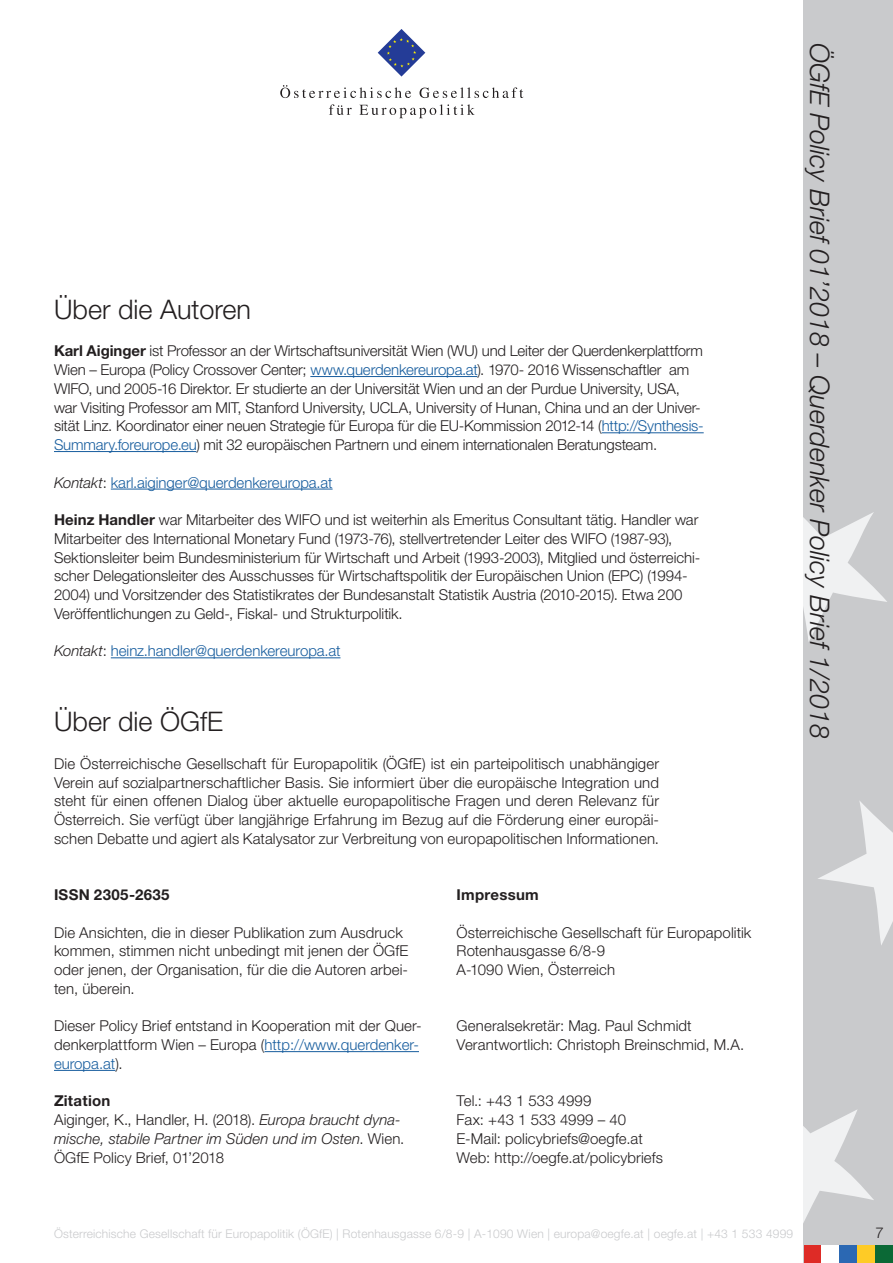
<style>
.page{position:relative;width:893px;height:1263px;background:#fff}
.page>*{position:absolute;margin:0;border:0;box-sizing:border-box;transform-origin:0 0}
.t1{font:italic 300 27px "Helvetica Neue LT Std";color:#231f20}
.Untertitel{font:300 27px "Helvetica Neue LT Std";color:#231f20}
.Standard_Paragraph{font:300 15px/18.8px "Helvetica Neue LT Std";letter-spacing:-.005em;color:#231f20}
.Standard_Paragraph-2{font:300 15px "Helvetica Neue LT Std";letter-spacing:-.005em;color:#175d9e}
.Standard_Paragraph-3{font:700 15px "Helvetica Neue LT Std";letter-spacing:.015em;color:#231f20}
.t2{font:300 12px "Helvetica Neue LT Std";letter-spacing:.015em;color:#c9cacc}
.s1{font-weight:700}
.s2{color:#175d9e}
.s3{font-style:italic;color:#231f20}
.s4{color:#231f20}
.s5{font-style:italic}
</style>
<div class="page">
<div style="left:804px;top:0;width:89px;height:1263px;background:#c9cacc"></div>
<svg style="left:804px;top:512px;width:83px;height:130px"></svg>
<svg style="left:818px;top:801px;width:75px;height:144px"></svg>
<svg style="left:804px;top:1110px;width:70px;height:111px"></svg>
<svg style="left:378px;top:29px;width:47px;height:48px"></svg>
<svg style="left:280px;top:85px;width:131px;height:13px"></svg>
<svg style="left:420px;top:87px;width:103px;height:11px"></svg>
<svg style="left:329px;top:104px;width:23px;height:11px"></svg>
<svg style="left:359px;top:104px;width:116px;height:14px"></svg>
<div style="left:857px;top:1245px;width:18px;height:18px;background:#fecb26"></div>
<div style="left:839px;top:1245px;width:18px;height:18px;background:#2b68b3"></div>
<div style="left:804px;top:1245px;width:17px;height:18px;background:#de2b26"></div>
<div style="left:875px;top:1245px;width:18px;height:18px;background:#0b6936"></div>
<div style="left:821px;top:1245px;width:18px;height:18px;background:#fff"></div>
<hr style="left:264px;top:1051px;width:155px;height:1px;background:#175d9e">
<hr style="left:54px;top:1070px;width:61px;height:1px;background:#175d9e">
<hr style="left:310px;top:376px;width:167px;height:1px;background:#175d9e">
<hr style="left:602px;top:432px;width:102px;height:1px;background:#175d9e">
<hr style="left:54px;top:451px;width:142px;height:1px;background:#175d9e">
<hr style="left:111px;top:489px;width:222px;height:1px;background:#175d9e">
<hr style="left:111px;top:657px;width:229px;height:1px;background:#175d9e">
<p class="Untertitel" style="left:54px;top:293px;width:199px">Über die Autoren</p>
<p class="Standard_Paragraph" style="left:54px;top:341px;width:651px"><span class="s1">Karl Aiginger</span> ist Professor an der Wirtschaftsuniversität Wien (WU) und Leiter der Querdenkerplattform Wien – Europa (Policy Crossover Center; <span class="s2">www.querdenkereuropa.at</span>). 1970- 2016 Wissenschaftler am WIFO, und 2005-16 Direktor. Er studierte an der Universität Wien und an der Purdue University, USA, war Visiting Professor am MIT, Stanford University, UCLA, University of Hunan, China und an der Univer&shy;sität Linz. Koordinator einer neuen Strategie für Europa für die EU-Kommission 2012-14 (<span class="s2">http://Synthesis-Summary.foreurope.eu</span>) mit 32 europäischen Partnern und einem internationalen Beratungsteam.</p>
<p class="Standard_Paragraph-2" style="left:54px;top:473px;width:280px"><span class="s3">Kontakt</span><span class="s4">:</span> karl.aiginger@querdenkereuropa.at</p>
<p class="Standard_Paragraph" style="left:54px;top:510px;width:648px"><span class="s1">Heinz Handler</span> war Mitarbeiter des WIFO und ist weiterhin als Emeritus Consultant tätig. Handler war Mitarbeiter des International Monetary Fund (1973-76), stellvertretender Leiter des WIFO (1987-93), Sektionsleiter beim Bundesministerium für Wirtschaft und Arbeit (1993-2003), Mitglied und österreichi&shy;scher Delegationsleiter des Ausschusses für Wirtschaftspolitik der Europäischen Union (EPC) (1994- 2004) und Vorsitzender des Statistikrates der Bundesanstalt Statistik Austria (2010-2015). Etwa 200<br>Veröffentlichungen zu Geld-, Fiskal- und Strukturpolitik.</p>
<p class="Standard_Paragraph-2" style="left:54px;top:642px;width:288px"><span class="s3">Kontakt</span><span class="s4">:</span> heinz.handler@querdenkereuropa.at</p>
<p class="Untertitel" style="left:54px;top:705px;width:171px">Über die ÖGfE</p>
<p class="Standard_Paragraph" style="left:54px;top:754px;width:607px;text-align:justify">Die Österreichische Gesellschaft für Europapolitik (ÖGfE) ist ein parteipolitisch unabhängiger Verein auf sozialpartnerschaftlicher Basis. Sie informiert über die europäische Integration und steht für einen offenen Dialog über aktuelle europapolitische Fragen und deren Relevanz für Österreich. Sie verfügt über langjährige Erfahrung im Bezug auf die Förderung einer europäi&shy;schen Debatte und agiert als Katalysator zur Verbreitung von europapolitischen Informationen.</p>
<p class="Standard_Paragraph-3" style="left:54px;top:885px;width:117px">ISSN 2305-2635</p>
<p class="Standard_Paragraph" style="left:54px;top:922px;width:356px">Die Ansichten, die in dieser Publikation zum Ausdruck kommen, stimmen nicht unbedingt mit jenen der ÖGfE oder jenen, der Organisation, für die die Autoren arbei&shy;ten, überein.</p>
<p class="Standard_Paragraph" style="left:54px;top:1016px;width:369px">Dieser Policy Brief entstand in Kooperation mit der Quer&shy;denkerplattform Wien – Europa (<span class="s2">http://www.querdenker&shy;europa.at</span>).</p>
<p class="Standard_Paragraph-3" style="left:54px;top:1092px;width:58px">Zitation</p>
<p class="Standard_Paragraph" style="left:54px;top:1110px;width:352px">Aiginger, K., Handler, H. (2018). <span class="s5">Europa braucht dyna&shy;mische, stabile Partner im Süden und im Osten</span>. Wien.<br>ÖGfE Policy Brief, 01’2018</p>
<p class="Standard_Paragraph-3" style="left:457px;top:885px;width:84px">Impressum</p>
<p class="Standard_Paragraph" style="left:457px;top:922px;width:296px">Österreichische Gesellschaft für Europapolitik</p>
<p class="Standard_Paragraph" style="left:457px;top:941px;width:150px">Rotenhausgasse 6/8-9</p>
<p class="Standard_Paragraph" style="left:457px;top:960px;width:160px">A-1090 Wien, Österreich</p>
<p class="Standard_Paragraph" style="left:457px;top:1016px;width:237px">Generalsekretär: Mag. Paul Schmidt</p>
<p class="Standard_Paragraph" style="left:457px;top:1035px;width:289px">Verantwortlich: Christoph Breinschmid, M.A.</p>
<p class="Standard_Paragraph" style="left:457px;top:1091px;width:136px">Tel.: +43 1 533 4999</p>
<p class="Standard_Paragraph" style="left:457px;top:1110px;width:171px">Fax: +43 1 533 4999 – 40</p>
<p class="Standard_Paragraph" style="left:457px;top:1129px;width:188px">E-Mail: policybriefs@oegfe.at</p>
<p class="Standard_Paragraph" style="left:457px;top:1147px;width:208px">Web: http://oegfe.at/policybriefs</p>
<h1 class="t1" style="left:836px;top:43px;width:697px;rotate:90deg">ÖGfE Policy Brief 01’2018 – Querdenker Policy Brief 1/2018</h1>
<p class="t2" style="left:54px;top:1226px;width:741px">Österreichische Gesellschaft für Europapolitik (ÖGfE) | Rotenhausgasse 6/8-9 | A-1090 Wien | europa@oegfe.at | oegfe.at | +43 1 533 4999</p>
<p class="Standard_Paragraph" style="left:875px;top:1222px;width:10px">7</p>
</div>
